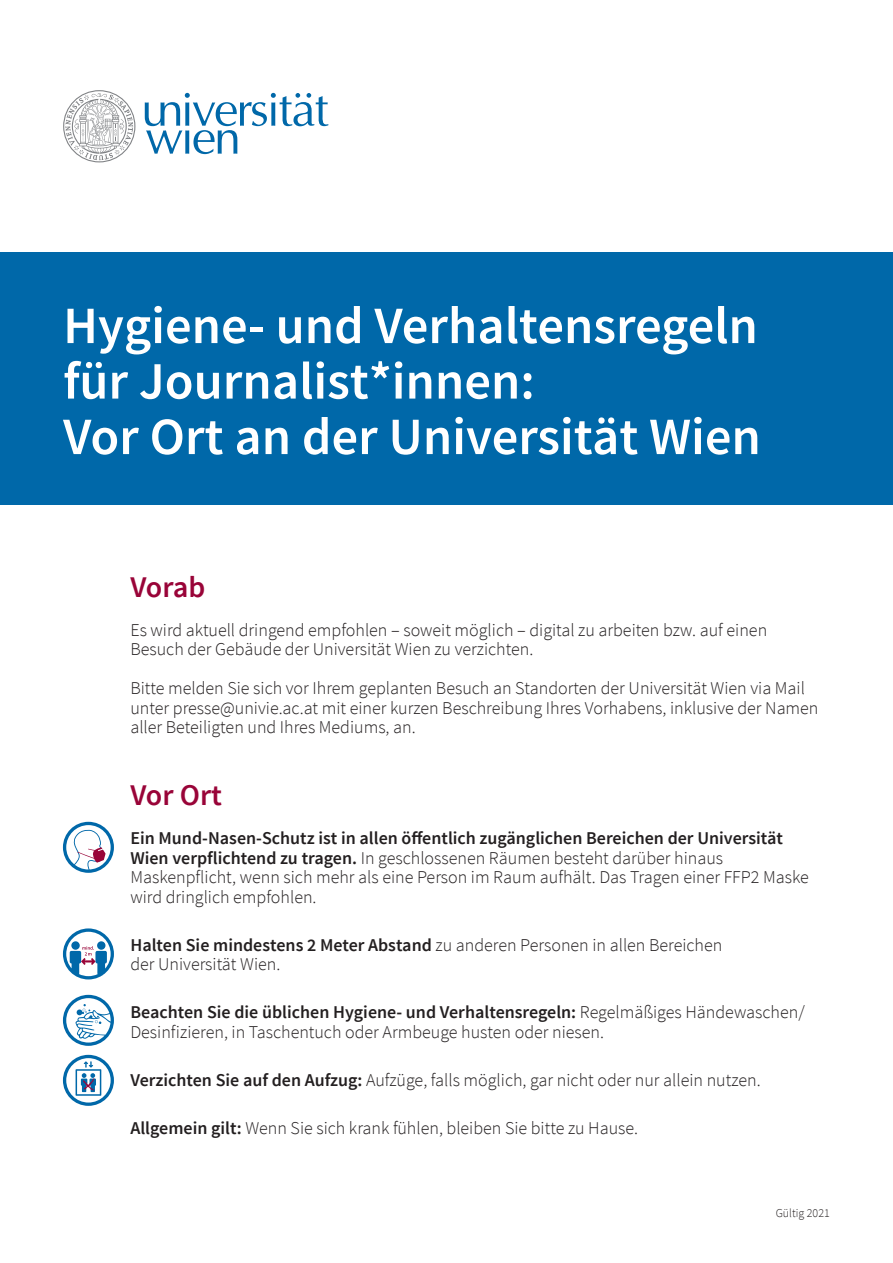
<style>
.page{position:relative;width:893px;height:1263px;background:#fff}
.page>*{position:absolute;margin:0;border:0;box-sizing:border-box;transform-origin:0 0}
.t1{font:600 52.5px/55.5px "Source Sans Pro";color:#fff}
.t2{font:600 30px "Source Sans Pro";color:#990438}
.t3{font:300 18px/19.5px "Source Sans Pro";color:#231f20}
.t4{font:300 12px "Source Sans Pro";color:#231f20}
.s1{font-weight:600}
</style>
<div class="page">
<svg style="left:63px;top:90px;width:72px;height:72px"></svg>
<svg style="left:145px;top:93px;width:183px;height:61px"></svg>
<div style="left:0;top:253px;width:893px;height:252px;background:#0068a9"></div>
<svg style="left:63px;top:995px;width:51px;height:51px"></svg>
<svg style="left:63px;top:1055px;width:51px;height:51px"></svg>
<svg style="left:63px;top:928px;width:51px;height:51px"></svg>
<svg style="left:63px;top:822px;width:51px;height:51px"></svg>
<h1 class="t1" style="left:63px;top:299px;width:699px">Hygiene- und Verhaltensregeln für Journalist*innen:<br>Vor Ort an der Universität Wien</h1>
<h2 class="t2" style="left:130px;top:568px;width:77px">Vorab</h2>
<p class="t3" style="left:130px;top:620px;width:638px">Es wird aktuell dringend empfohlen – soweit möglich – digital zu arbeiten bzw. auf einen<br>Besuch der Gebäude der Universität Wien zu verzichten.</p>
<p class="t3" style="left:130px;top:678px;width:690px">Bitte melden Sie sich vor Ihrem geplanten Besuch an Standorten der Universität Wien via Mail unter presse@univie.ac.at mit einer kurzen Beschreibung Ihres Vorhabens, inklusive der Namen aller Beteiligten und Ihres Mediums, an.</p>
<h2 class="t2" style="left:130px;top:776px;width:93px">Vor Ort</h2>
<p class="t3" style="left:130px;top:828px;width:680px"><span class="s1">Ein Mund-Nasen-Schutz ist in allen öffentlich zugänglichen Bereichen der Universität Wien verpflichtend zu tragen.</span> In geschlossenen Räumen besteht darüber hinaus Maskenpflicht, wenn sich mehr als eine Person im Raum aufhält. Das Tragen einer FFP2 Maske wird dringlich empfohlen.</p>
<p class="t3" style="left:130px;top:935px;width:593px"><span class="s1">Halten Sie mindestens 2 Meter Abstand</span> zu anderen Personen in allen Bereichen der Universität Wien.</p>
<p class="t3" style="left:130px;top:1002px;width:676px"><span class="s1">Beachten Sie die üblichen Hygiene- und Verhaltensregeln:</span> Regelmäßiges Händewaschen/<br>Desinfizieren, in Taschentuch oder Armbeuge husten oder niesen.</p>
<p class="t3" style="left:130px;top:1070px;width:632px"><span class="s1">Verzichten Sie auf den Aufzug:</span> Aufzüge, falls möglich, gar nicht oder nur allein nutzen.</p>
<p class="t3" style="left:130px;top:1118px;width:509px"><span class="s1">Allgemein gilt:</span> Wenn Sie sich krank fühlen, bleiben Sie bitte zu Hause.</p>
<p class="t4" style="left:776px;top:1205px;width:56px">Gültig 2021</p>
</div>
